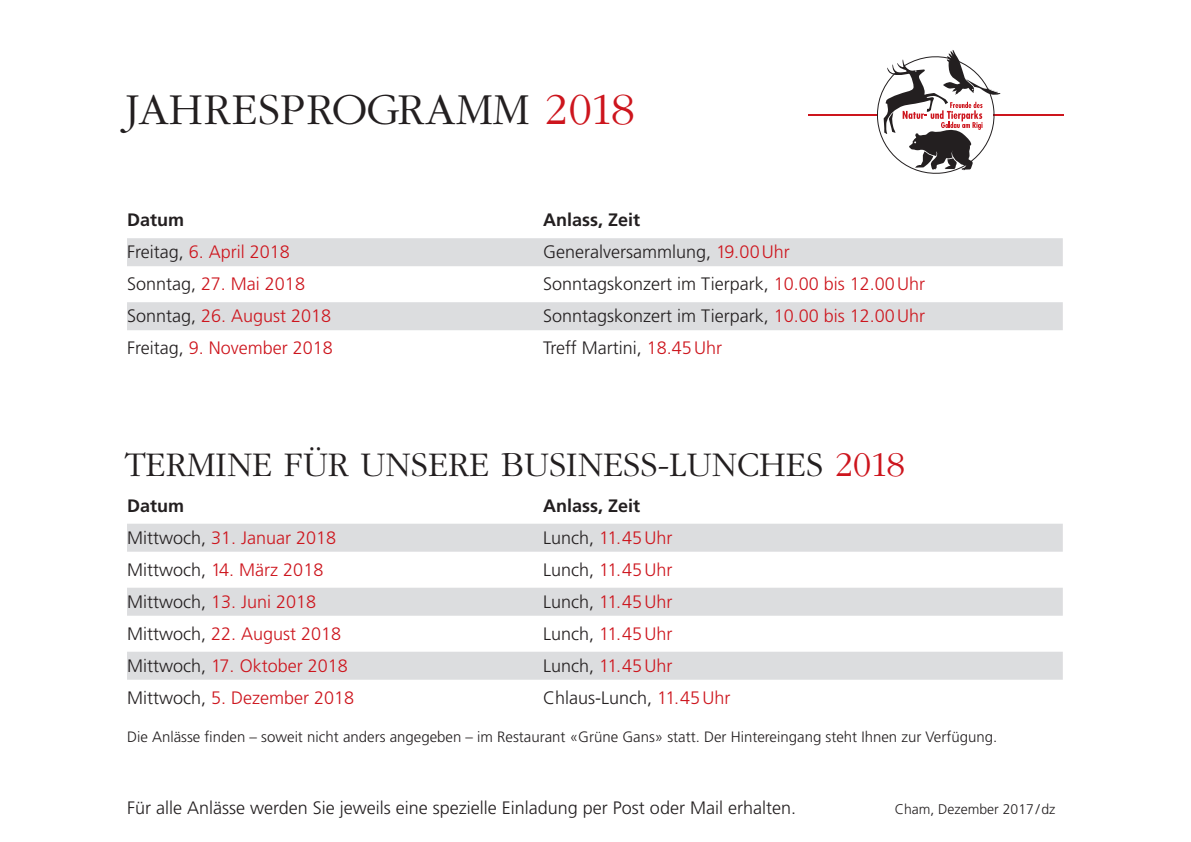
<style>
.page{position:relative;width:1191px;height:842px;background:#fff}
.page>*{position:absolute;margin:0;border:0;box-sizing:border-box;transform-origin:0 0}
.t1{font:300 46px "Garamond";letter-spacing:.005em;color:#231f20}
.t2{font:300 36px "Garamond";color:#231f20}
.t3{font:300 18px "Frutiger";color:#cd151d}
.t4{font:300 18px "Frutiger";color:#231f20}
.t5{font:700 18px "Frutiger";color:#231f20}
.t6{font:300 15px "Frutiger";color:#231f20}
.t7{font:300 14px "Frutiger";color:#231f20}
.s1{color:#cd151d}
.s2{color:#231f20}
</style>
<div class="page">
<div style="left:127px;top:238px;width:935px;height:28px;background:#dcdddf"></div>
<div style="left:127px;top:302px;width:935px;height:28px;background:#dcdddf"></div>
<div style="left:127px;top:524px;width:935px;height:28px;background:#dcdddf"></div>
<div style="left:127px;top:588px;width:935px;height:28px;background:#dcdddf"></div>
<div style="left:127px;top:652px;width:935px;height:28px;background:#dcdddf"></div>
<hr style="left:807px;top:114px;width:70px;height:2px;background:#cd151d">
<hr style="left:993px;top:114px;width:71px;height:2px;background:#cd151d">
<svg style="left:877px;top:50px;width:123px;height:124px"></svg>
<h1 class="t1" style="left:125px;top:84px;width:511px">JAHRESPROGRAMM <span class="s1">2018</span></h1>
<p class="t5" style="left:127px;top:209px;width:59px">Datum</p>
<p class="t5" style="left:543px;top:209px;width:99px">Anlass, Zeit</p>
<p class="t3" style="left:127px;top:242px;width:164px"><span class="s2">Freitag,</span> 6. April 2018</p>
<p class="t4" style="left:543px;top:242px;width:248px">Generalversammlung, <span class="s1">19.00Uhr</span></p>
<p class="t3" style="left:127px;top:274px;width:179px"><span class="s2">Sonntag,</span> 27. Mai 2018</p>
<p class="t4" style="left:543px;top:274px;width:383px">Sonntagskonzert im Tierpark, <span class="s1">10.00 bis 12.00Uhr</span></p>
<p class="t3" style="left:127px;top:306px;width:206px"><span class="s2">Sonntag,</span> 26. August 2018</p>
<p class="t4" style="left:543px;top:306px;width:383px">Sonntagskonzert im Tierpark, <span class="s1">10.00 bis 12.00Uhr</span></p>
<p class="t3" style="left:127px;top:338px;width:207px"><span class="s2">Freitag,</span> 9. November 2018</p>
<p class="t4" style="left:543px;top:338px;width:180px">Treff Martini, <span class="s1">18.45Uhr</span></p>
<h2 class="t2" style="left:125px;top:445px;width:781px">TERMINE FÜR UNSERE BUSINESS-LUNCHES <span class="s1">2018</span></h2>
<p class="t5" style="left:127px;top:495px;width:59px">Datum</p>
<p class="t5" style="left:543px;top:495px;width:99px">Anlass, Zeit</p>
<p class="t3" style="left:127px;top:527px;width:211px"><span class="s2">Mittwoch,</span> 31. Januar 2018</p>
<p class="t3" style="left:543px;top:527px;width:131px"><span class="s2">Lunch,</span> 11.45Uhr</p>
<p class="t3" style="left:127px;top:559px;width:198px"><span class="s2">Mittwoch,</span> 14. März 2018</p>
<p class="t3" style="left:543px;top:559px;width:131px"><span class="s2">Lunch,</span> 11.45Uhr</p>
<p class="t3" style="left:127px;top:591px;width:191px"><span class="s2">Mittwoch,</span> 13. Juni 2018</p>
<p class="t3" style="left:543px;top:591px;width:131px"><span class="s2">Lunch,</span> 11.45Uhr</p>
<p class="t3" style="left:127px;top:623px;width:216px"><span class="s2">Mittwoch,</span> 22. August 2018</p>
<p class="t3" style="left:543px;top:623px;width:131px"><span class="s2">Lunch,</span> 11.45Uhr</p>
<p class="t3" style="left:127px;top:655px;width:222px"><span class="s2">Mittwoch,</span> 17. Oktober 2018</p>
<p class="t3" style="left:543px;top:655px;width:131px"><span class="s2">Lunch,</span> 11.45Uhr</p>
<p class="t3" style="left:127px;top:687px;width:229px"><span class="s2">Mittwoch,</span> 5. Dezember 2018</p>
<p class="t4" style="left:543px;top:687px;width:189px">Chlaus-Lunch, <span class="s1">11.45Uhr</span></p>
<p class="t6" style="left:127px;top:729px;width:871px">Die Anlässe finden – soweit nicht anders angegeben – im Restaurant «Grüne Gans» statt. Der Hintereingang steht Ihnen zur Verfügung.</p>
<p class="t4" style="left:127px;top:797px;width:670px">Für alle Anlässe werden Sie jeweils eine spezielle Einladung per Post oder Mail erhalten.</p>
<p class="t7" style="left:894px;top:801px;width:162px">Cham, Dezember 2017/dz</p>
</div>
